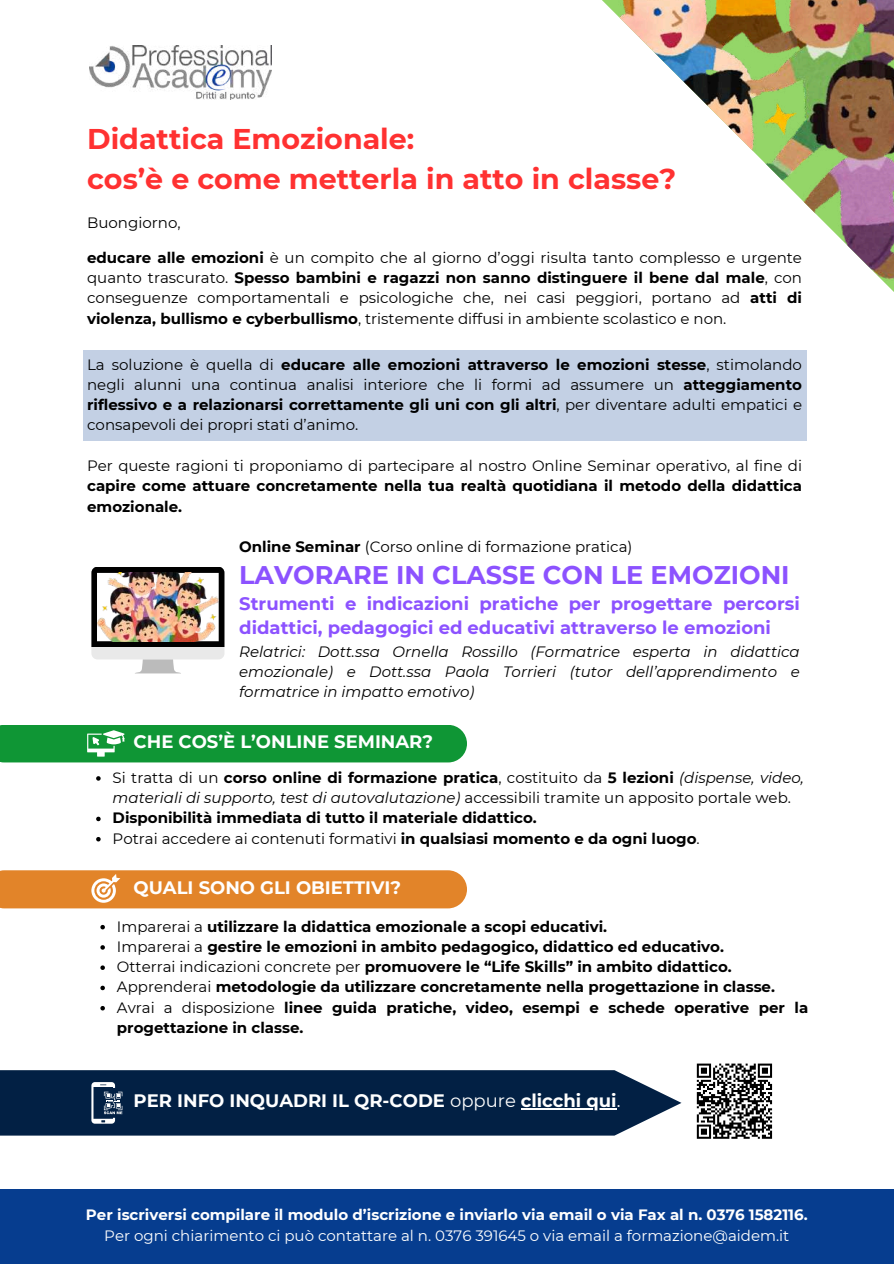
<style>
.page{position:relative;width:894px;height:1264px;background:#fff}
.page>*{position:absolute;margin:0;border:0;box-sizing:border-box;transform-origin:0 0}
.t1{font:700 28.5px/39.3px "Montserrat";color:#ff3131}
.t2{font:700 25.5px "Montserrat";color:#8c52ff}
.t3{font:700 18px/24.8px "Montserrat";color:#8c52ff}
.t4{font:700 18px "Montserrat";color:#fff}
.t5{font:700 15px/20.2px "Montserrat";color:#000}
.t6{font:15px/20.2px "Montserrat";color:#000;text-align:justify}
.t7{font:italic 15px/20.2px "Montserrat";color:#000;text-align:justify}
.t8{font:700 15px "Montserrat";color:#fff}
.t9{font:15px "Montserrat";color:#fff}
.s1{font-weight:700}
.s2{font-weight:400}
.s3{font-weight:400;font-style:italic}
</style>
<div class="page">
<img style="left:89px;top:46px;width:183px;height:54px">
<div style="left:0;top:725px;width:467px;height:37px;background:#0f9635"></div>
<div style="left:0;top:870px;width:467px;height:38px;background:#e28429"></div>
<img style="left:602px;top:0;width:291px;height:291px">
<div style="left:0;top:1188px;width:893px;height:75px;background:#063d8f"></div>
<svg style="left:0;top:1070px;width:681px;height:65px;background:#112d4f"></svg>
<div style="left:83px;top:350px;width:723px;height:90px;background:#c3d0e4"></div>
<svg style="left:91px;top:567px;width:133px;height:106px"></svg>
<img style="left:97px;top:573px;width:122px;height:68px">
<svg style="left:96px;top:776px;width:5px;height:4px"></svg>
<svg style="left:96px;top:816px;width:5px;height:5px"></svg>
<svg style="left:96px;top:837px;width:5px;height:4px"></svg>
<svg style="left:100px;top:924px;width:5px;height:5px"></svg>
<svg style="left:100px;top:945px;width:5px;height:4px"></svg>
<svg style="left:100px;top:965px;width:5px;height:4px"></svg>
<svg style="left:100px;top:985px;width:5px;height:5px"></svg>
<svg style="left:100px;top:1006px;width:5px;height:4px"></svg>
<hr style="left:520px;top:1108px;width:96px;height:1px;background:#fff">
<svg style="left:696px;top:1063px;width:77px;height:76px"></svg>
<h1 class="t1" style="left:87px;top:119px;width:590px">Didattica Emozionale:<br>cos’è e come metterla in atto in classe?</h1>
<p class="t6" style="left:87px;top:212px;width:95px">Buongiorno,</p>
<p class="t6" style="left:87px;top:247px;width:716px"><span class="s1">educare alle emozioni</span> è un compito che al giorno d’oggi risulta tanto complesso e urgente quanto trascurato. <span class="s1">Spesso bambini e ragazzi non sanno distinguere il bene dal male</span>, con conseguenze comportamentali e psicologiche che, nei casi peggiori, portano ad <span class="s1">atti di violenza, bullismo e cyberbullismo</span>, tristemente diffusi in ambiente scolastico e non.</p>
<p class="t6" style="left:87px;top:354px;width:716px">La soluzione è quella di <span class="s1">educare alle emozioni attraverso le emozioni stesse</span>, stimolando negli alunni una continua analisi interiore che li formi ad assumere un <span class="s1">atteggiamento riflessivo e a relazionarsi correttamente gli uni con gli altri</span>, per diventare adulti empatici e consapevoli dei propri stati d’animo.</p>
<p class="t6" style="left:87px;top:455px;width:716px">Per queste ragioni ti proponiamo di partecipare al nostro Online Seminar operativo, al fine di</p>
<p class="t5" style="left:87px;top:476px;width:716px">capire come attuare concretamente nella tua realtà quotidiana il metodo della didattica emozionale.</p>
<p class="t6" style="left:239px;top:536px;width:394px"><span class="s1">Online Seminar</span> (Corso online di formazione pratica)</p>
<h2 class="t2" style="left:239px;top:559px;width:551px">LAVORARE IN CLASSE CON LE EMOZIONI</h2>
<p class="t3" style="left:239px;top:590px;width:562px">Strumenti e indicazioni pratiche per progettare percorsi didattici, pedagogici ed educativi attraverso le emozioni</p>
<p class="t7" style="left:239px;top:641px;width:562px">Relatrici: Dott.ssa Ornella Rossillo (Formatrice esperta in didattica emozionale) e Dott.ssa Paola Torrieri (tutor dell’apprendimento e formatrice in impatto emotivo)</p>
<p class="t4" style="left:133px;top:730px;width:301px">CHE COS’È L’ONLINE SEMINAR?</p>
<p class="t5" style="left:113px;top:767px;width:692px"><span class="s2">Si tratta di un</span> corso online di formazione pratica<span class="s2">, costituito da</span> 5 lezioni <span class="s3">(dispense, video, materiali di supporto, test di autovalutazione)</span> <span class="s2">accessibili tramite un apposito portale web.<br></span>Disponibilità immediata di tutto il materiale didattico.<br><span class="s2">Potrai accedere ai contenuti formativi</span> in qualsiasi momento e da ogni luogo<span class="s2">.</span></p>
<p class="t4" style="left:133px;top:876px;width:269px">QUALI SONO GLI OBIETTIVI?</p>
<p class="t5" style="left:117px;top:916px;width:692px"><span class="s2">Imparerai a</span> utilizzare la didattica emozionale a scopi educativi.<br><span class="s2">Imparerai a</span> gestire le emozioni in ambito pedagogico, didattico ed educativo.<br><span class="s2">Otterrai indicazioni concrete per</span> promuovere le “Life Skills” in ambito didattico.<br><span class="s2">Apprenderai</span> metodologie da utilizzare concretamente nella progettazione in classe.<br><span class="s2">Avrai a disposizione</span> linee guida pratiche, video, esempi e schede operative per la progettazione in classe.</p>
<p class="t4" style="left:134px;top:1089px;width:488px">PER INFO INQUADRI IL QR-CODE <span class="s2">oppure</span> clicchi qui<span class="s2">.</span></p>
<p class="t8" style="left:86px;top:1205px;width:723px">Per iscriversi compilare il modulo d’iscrizione e inviarlo via email o via Fax al n. 0376 1582116.</p>
<p class="t9" style="left:104px;top:1226px;width:686px">Per ogni chiarimento ci può contattare al n. 0376 391645 o via email a formazione@aidem.it</p>
</div>
